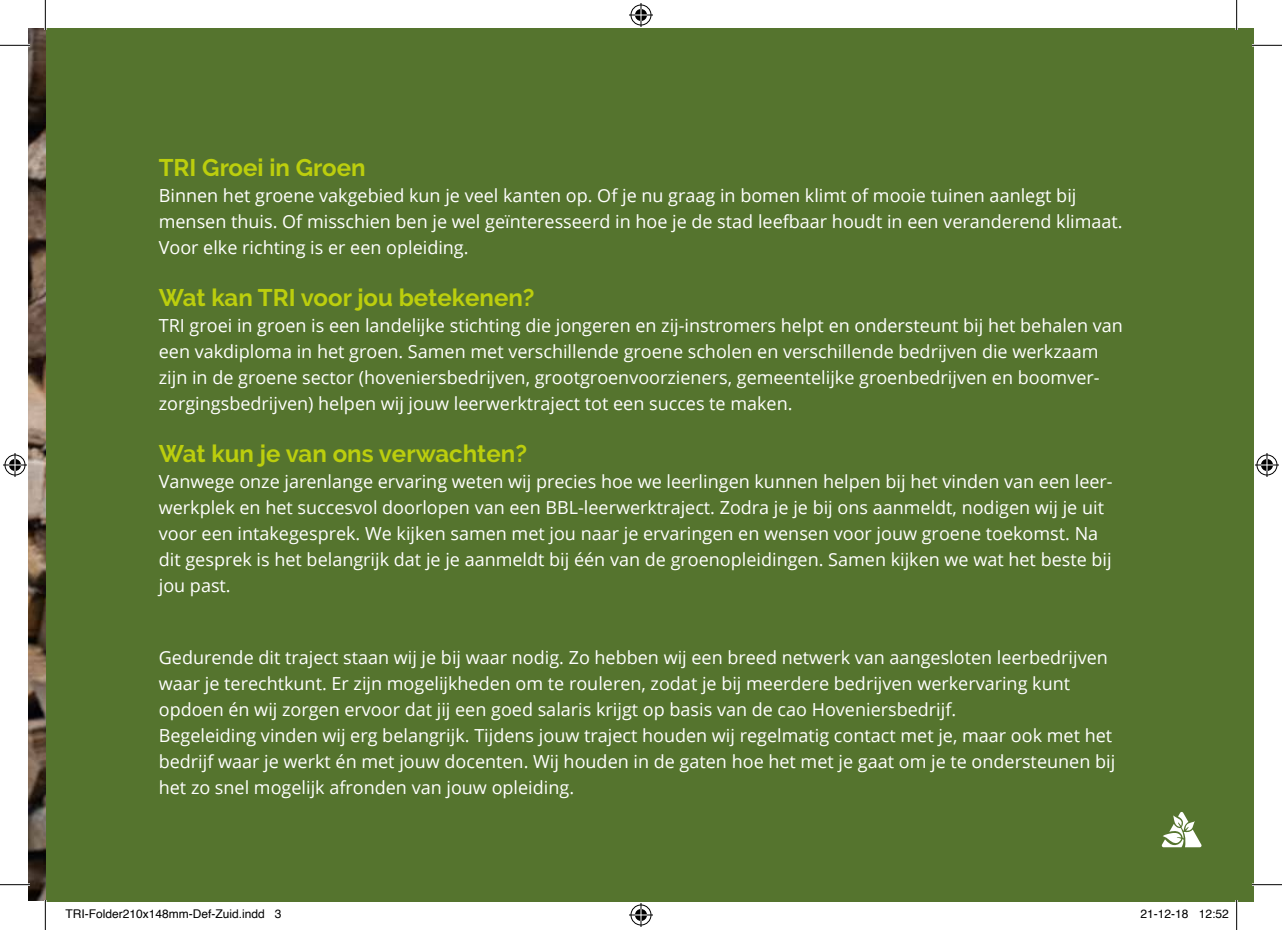
<style>
.page{position:relative;width:1282px;height:930px;background:#fff}
.page>*{position:absolute;margin:0;border:0;box-sizing:border-box;transform-origin:0 0}
.t1{font:700 24px "Raleway";color:#bcce0d}
.t2{font:18px/26px "Open Sans";color:#fff}
.t3{font:12px "Helvetica";color:#000}
</style>
<div class="page">
<div style="left:45px;top:28px;width:1208px;height:873px;background:#55742e"></div>
<img style="left:28px;top:28px;width:17px;height:872px">
<svg style="left:1161px;top:812px;width:41px;height:35px"></svg>
<hr style="left:0;top:44px;width:30px;height:3px;background:#fff">
<hr style="left:1251px;top:44px;width:30px;height:3px;background:#fff">
<hr style="left:0;top:883px;width:30px;height:3px;background:#fff">
<hr style="left:1251px;top:883px;width:30px;height:3px;background:#fff">
<hr style="left:44px;top:0;width:3px;height:30px;background:#fff">
<hr style="left:44px;top:900px;width:3px;height:30px;background:#fff">
<hr style="left:1235px;top:0;width:2px;height:30px;background:#fff">
<hr style="left:1235px;top:900px;width:2px;height:30px;background:#fff">
<hr style="left:0;top:45px;width:30px;height:1px;background:#000">
<hr style="left:1251px;top:45px;width:30px;height:1px;background:#000">
<hr style="left:0;top:884px;width:30px;height:1px;background:#000">
<hr style="left:1251px;top:884px;width:30px;height:1px;background:#000">
<hr style="left:45px;top:0;width:1px;height:30px;background:#000">
<hr style="left:45px;top:900px;width:1px;height:30px;background:#000">
<hr style="left:1236px;top:0;width:1px;height:30px;background:#000">
<hr style="left:1236px;top:900px;width:1px;height:30px;background:#000">
<svg style="left:629px;top:3px;width:24px;height:24px"></svg>
<svg style="left:629px;top:903px;width:24px;height:24px"></svg>
<svg style="left:3px;top:453px;width:24px;height:24px"></svg>
<svg style="left:1255px;top:453px;width:23px;height:24px"></svg>
<h1 class="t1" style="left:159px;top:153px;width:208px">TRI Groei in Groen</h1>
<p class="t2" style="left:159px;top:182px;width:965px">Binnen het groene vakgebied kun je veel kanten op. Of je nu graag in bomen klimt of mooie tuinen aanlegt bij mensen thuis. Of misschien ben je wel geïnteresseerd in hoe je de stad leefbaar houdt in een veranderend klimaat.<br>Voor elke richting is er een opleiding.</p>
<h1 class="t1" style="left:159px;top:283px;width:377px">Wat kan TRI voor jou betekenen?</h1>
<p class="t2" style="left:159px;top:312px;width:965px">TRI groei in groen is een landelijke stichting die jongeren en zij-instromers helpt en ondersteunt bij het behalen van een vakdiploma in het groen. Samen met verschillende groene scholen en verschillende bedrijven die werkzaam zijn in de groene sector (hoveniersbedrijven, grootgroenvoorzieners, gemeentelijke groenbedrijven en boomver&shy;zorgingsbedrijven) helpen wij jouw leerwerktraject tot een succes te maken.</p>
<h1 class="t1" style="left:159px;top:439px;width:369px">Wat kun je van ons verwachten?</h1>
<p class="t2" style="left:159px;top:468px;width:955px">Vanwege onze jarenlange ervaring weten wij precies hoe we leerlingen kunnen helpen bij het vinden van een leer&shy;werkplek en het succesvol doorlopen van een BBL-leerwerktraject. Zodra je je bij ons aanmeldt, nodigen wij je uit voor een intakegesprek. We kijken samen met jou naar je ervaringen en wensen voor jouw groene toekomst. Na dit gesprek is het belangrijk dat je je aanmeldt bij één van de groenopleidingen. Samen kijken we wat het beste bij jou past.</p>
<p class="t2" style="left:159px;top:644px;width:957px">Gedurende dit traject staan wij je bij waar nodig. Zo hebben wij een breed netwerk van aangesloten leerbedrijven waar je terechtkunt. Er zijn mogelijkheden om te rouleren, zodat je bij meerdere bedrijven werkervaring kunt opdoen én wij zorgen ervoor dat jij een goed salaris krijgt op basis van de cao Hoveniersbedrijf.<br>Begeleiding vinden wij erg belangrijk. Tijdens jouw traject houden wij regelmatig contact met je, maar ook met het bedrijf waar je werkt én met jouw docenten. Wij houden in de gaten hoe het met je gaat om je te ondersteunen bij het zo snel mogelijk afronden van jouw opleiding.</p>
<p class="t3" style="left:65px;top:904px;width:218px">TRI-Folder210x148mm-Def-Zuid.indd 3</p>
<p class="t3" style="left:1140px;top:904px;width:90px">21-12-18 12:52</p>
</div>
